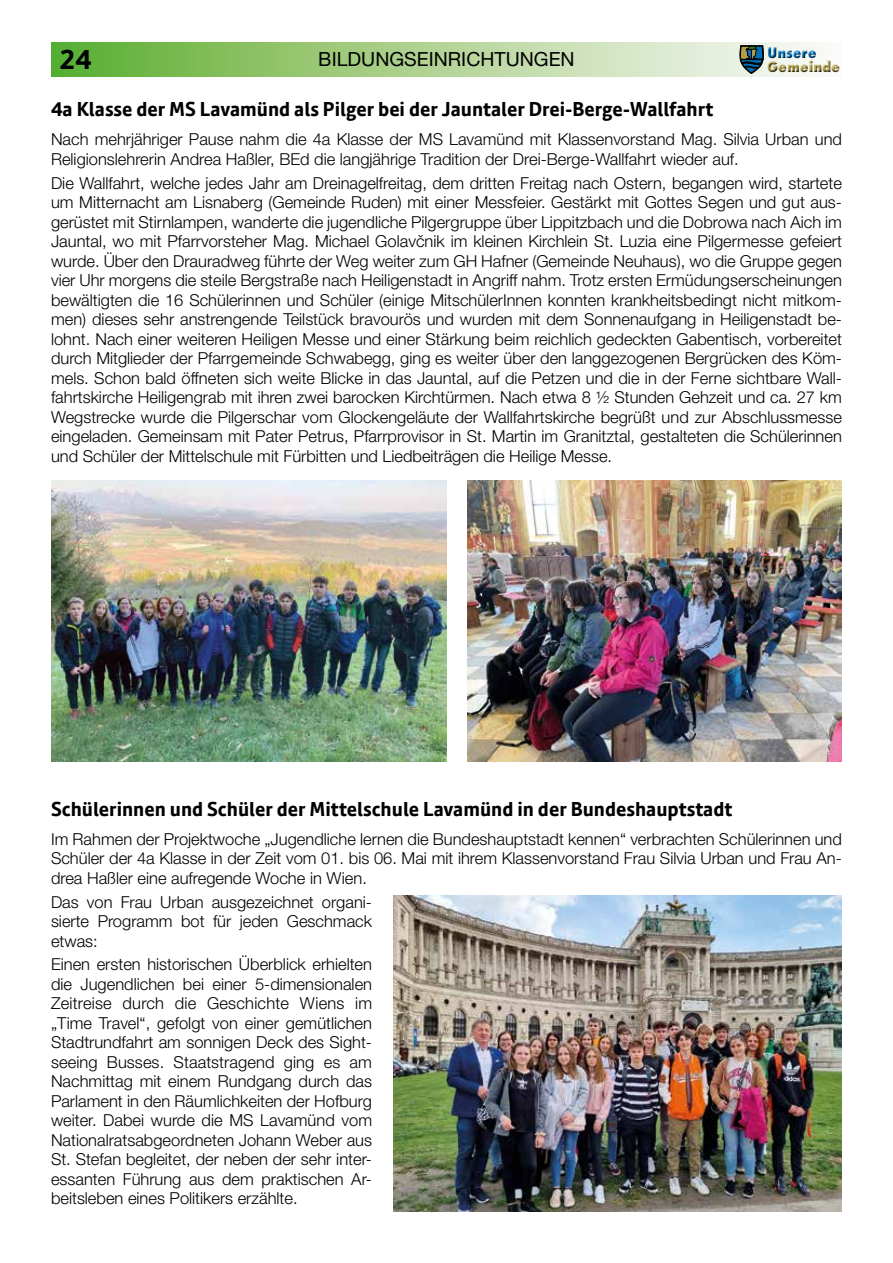
<style>
.page{position:relative;width:893px;height:1263px;background:#fff}
.page>*{position:absolute;margin:0;border:0;box-sizing:border-box;transform-origin:0 0}
.t1{font:700 27px "Calmetta";color:#000}
.t2{font:700 19.5px "Calmetta";color:#000}
.t3{font:19.5px "Helvetica Neue LT Std";color:#000}
.t4{font:300 16.5px/19.5px "Helvetica Neue LT Std";color:#000;text-align:justify}
.t5{font:800 14.4px "Futura Std";color:#b1a04a;scale:.87 1}
.t6{font:800 14.4px "Futura Std";color:#006fb9;scale:.87 1}
</style>
<div class="page">
<svg style="left:51px;top:43px;width:764px;height:34px;background:#a7cf8b"></svg>
<svg style="left:740px;top:46px;width:23px;height:27px"></svg>
<div style="left:766px;top:45px;width:52px;height:12px;background:#f3f7f0"></div>
<div style="left:766px;top:47px;width:52px;height:14px;background:#000;opacity:.75"></div>
<div style="left:765px;top:58px;width:76px;height:13px;background:#fff;opacity:.75"></div>
<div style="left:766px;top:59px;width:76px;height:15px;background:#000;opacity:.75"></div>
<img style="left:468px;top:480px;width:374px;height:281px">
<img style="left:51px;top:480px;width:395px;height:281px">
<img style="left:393px;top:895px;width:449px;height:317px">
<h1 class="t1" style="left:60px;top:43px;width:34px">24</h1>
<p class="t6" style="left:767px;top:44px;width:58px">Unsere</p>
<p class="t3" style="left:318px;top:48px;width:258px">BILDUNGSEINRICHTUNGEN</p>
<p class="t5" style="left:767px;top:57px;width:85px">Gemeinde</p>
<p class="t2" style="left:51px;top:97px;width:664px">4a Klasse der MS Lavamünd als Pilger bei der Jauntaler Drei-Berge-Wallfahrt</p>
<p class="t4" style="left:51px;top:129px;width:792px">Nach mehrjähriger Pause nahm die 4a Klasse der MS Lavamünd mit Klassenvorstand Mag. Silvia Urban und<br>Religionslehrerin Andrea Haßler, BEd die langjährige Tradition der Drei-Berge-Wallfahrt wieder auf.</p>
<p class="t4" style="left:51px;top:173px;width:792px">Die Wallfahrt, welche jedes Jahr am Dreinagelfreitag, dem dritten Freitag nach Ostern, begangen wird, startete um Mitternacht am Lisnaberg (Gemeinde Ruden) mit einer Messfeier. Gestärkt mit Gottes Segen und gut aus&shy;gerüstet mit Stirnlampen, wanderte die jugendliche Pilgergruppe über Lippitzbach und die Dobrowa nach Aich im Jauntal, wo mit Pfarrvorsteher Mag. Michael Golavcnik im kleinen Kirchlein St. Luzia eine Pilgermesse gefeiert</p>
<p class="t4" style="left:51px;top:231px;width:792px;text-align:left;text-indent:368px">ˇ<br>wurde. Über den Drauradweg führte der Weg weiter zum GH Hafner (Gemeinde Neuhaus), wo die Gruppe gegen vier Uhr morgens die steile Bergstraße nach Heiligenstadt in Angriff nahm. Trotz ersten Ermüdungserscheinungen bewältigten die 16 Schülerinnen und Schüler (einige MitschülerInnen konnten krankheitsbedingt nicht mitkom&shy;men) dieses sehr anstrengende Teilstück bravourös und wurden mit dem Sonnenaufgang in Heiligenstadt be&shy;lohnt. Nach einer weiteren Heiligen Messe und einer Stärkung beim reichlich gedeckten Gabentisch, vorbereitet durch Mitglieder der Pfarrgemeinde Schwabegg, ging es weiter über den langgezogenen Bergrücken des Köm&shy;mels. Schon bald öffneten sich weite Blicke in das Jauntal, auf die Petzen und die in der Ferne sichtbare Wall&shy;fahrtskirche Heiligengrab mit ihren zwei barocken Kirchtürmen. Nach etwa 8 ½ Stunden Gehzeit und ca. 27 km Wegstrecke wurde die Pilgerschar vom Glockengeläute der Wallfahrtskirche begrüßt und zur Abschlussmesse eingeladen. Gemeinsam mit Pater Petrus, Pfarrprovisor in St. Martin im Granitztal, gestalteten die Schülerinnen und Schüler der Mittelschule mit Fürbitten und Liedbeiträgen die Heilige Messe.</p>
<p class="t2" style="left:51px;top:796px;width:683px">Schülerinnen und Schüler der Mittelschule Lavamünd in der Bundeshauptstadt</p>
<p class="t4" style="left:51px;top:829px;width:792px">Im Rahmen der Projektwoche „Jugendliche lernen die Bundeshauptstadt kennen“ verbrachten Schülerinnen und Schüler der 4a Klasse in der Zeit vom 01. bis 06. Mai mit ihrem Klassenvorstand Frau Silvia Urban und Frau An&shy;drea Haßler eine aufregende Woche in Wien.</p>
<p class="t4" style="left:51px;top:891px;width:323px">Das von Frau Urban ausgezeichnet organi&shy;sierte Programm bot für jeden Geschmack etwas:</p>
<p class="t4" style="left:51px;top:954px;width:323px">Einen ersten historischen Überblick erhielten die Jugendlichen bei einer 5-dimensionalen Zeitreise durch die Geschichte Wiens im „Time Travel“, gefolgt von einer gemütlichen Stadtrundfahrt am sonnigen Deck des Sight&shy;seeing Busses. Staatstragend ging es am Nachmittag mit einem Rundgang durch das Parlament in den Räumlichkeiten der Hofburg weiter. Dabei wurde die MS Lavamünd vom Nationalratsabgeordneten Johann Weber aus St. Stefan begleitet, der neben der sehr inter&shy;essanten Führung aus dem praktischen Ar&shy;beitsleben eines Politikers erzählte.</p>
</div>
